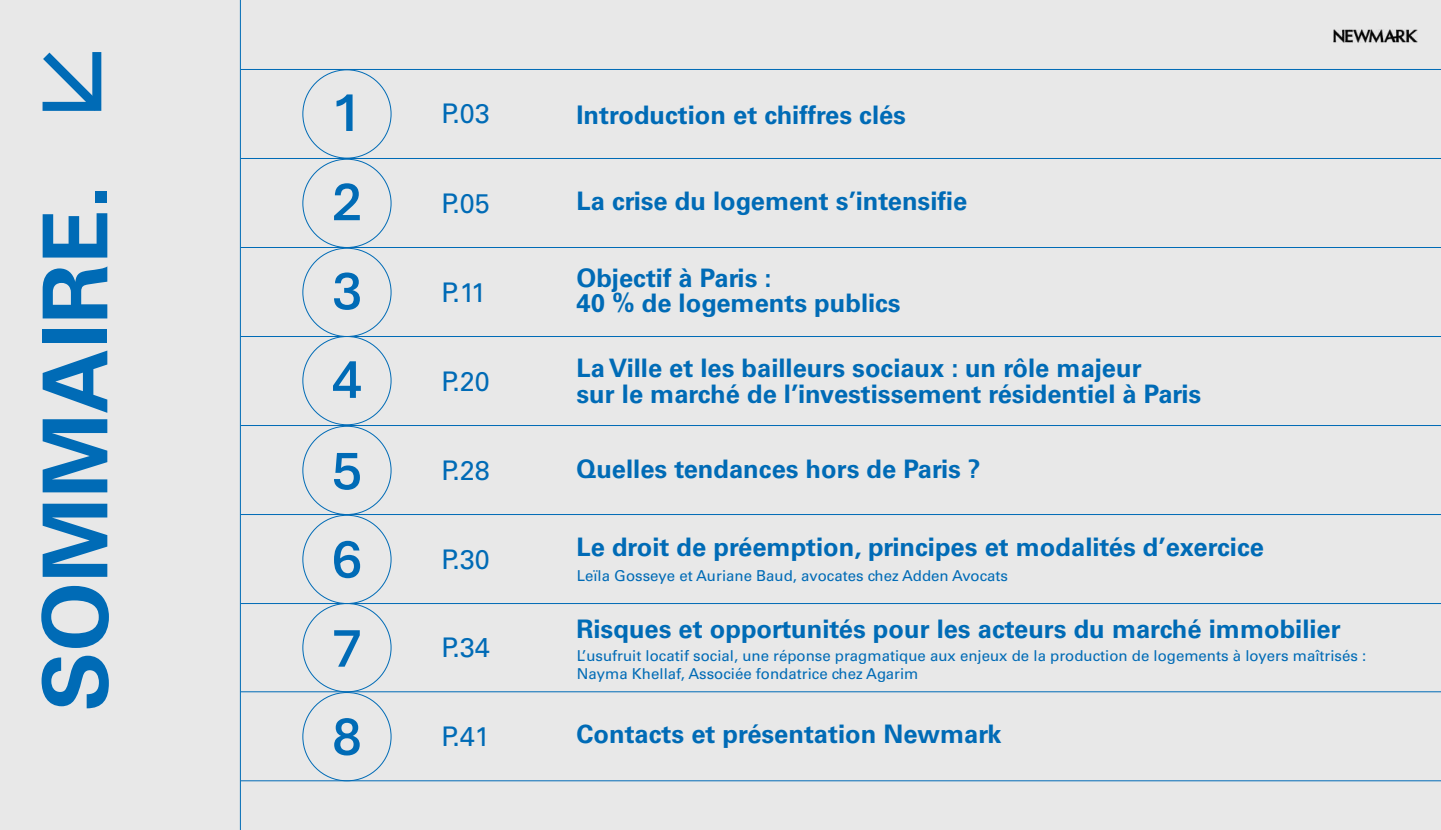
<style>
.page{position:relative;width:1441px;height:830px;background:#fff}
.page>*{position:absolute;margin:0;border:0;box-sizing:border-box;transform-origin:0 0}
.t1{font:700 89.4px "Univers LT Pro 65";color:#006bb6}
.t2{font:600 57px/89.6px "Aptos";color:#006bb6;text-align:justify}
.t3{font:27px "Univers LT Pro 55 Roman";color:#006bb6}
.t4{font:700 25.5px/25.5px "Univers LT Pro 65";color:#006bb6}
.t5{font:15px/18px "Univers LT Pro 55 Roman";color:#006bb6}
</style>
<div class="page">
<div style="left:0;top:0;width:1440px;height:829px;background:#e8e8e8"></div>
<svg style="left:42px;top:52px;width:60px;height:59px"></svg>
<hr style="left:240px;top:0;width:1px;height:829px;background:#006bb6">
<hr style="left:241px;top:69px;width:1199px;height:1px;background:#006bb6">
<hr style="left:241px;top:425px;width:1199px;height:1px;background:#006bb6">
<hr style="left:241px;top:158px;width:1199px;height:1px;background:#006bb6">
<hr style="left:241px;top:514px;width:1199px;height:1px;background:#006bb6">
<hr style="left:241px;top:691px;width:1199px;height:1px;background:#006bb6">
<hr style="left:241px;top:247px;width:1199px;height:1px;background:#006bb6">
<hr style="left:241px;top:603px;width:1199px;height:1px;background:#006bb6">
<hr style="left:241px;top:780px;width:1199px;height:1px;background:#006bb6">
<hr style="left:241px;top:336px;width:1199px;height:1px;background:#006bb6">
<img style="left:1333px;top:29px;width:84px;height:14px">
<h1 class="t1" style="left:13px;top:711px;width:528px;rotate:-90deg">SOMMAIRE.</h1>
<h2 class="t2" style="left:332px;top:65px;width:32px">1<br>2<br>3<br>4<br>5</h2>
<h2 class="t2" style="left:332px;top:511px;width:32px">6</h2>
<h2 class="t2" style="left:332px;top:600px;width:32px">7</h2>
<h2 class="t2" style="left:332px;top:689px;width:32px">8</h2>
<p class="t3" style="left:441px;top:95px;width:50px">P.03</p>
<p class="t3" style="left:441px;top:184px;width:50px">P.05</p>
<p class="t3" style="left:441px;top:274px;width:46px">P.11</p>
<p class="t3" style="left:441px;top:362px;width:50px">P.20</p>
<p class="t3" style="left:441px;top:451px;width:50px">P.28</p>
<p class="t3" style="left:441px;top:540px;width:50px">P.30</p>
<p class="t3" style="left:441px;top:628px;width:50px">P.34</p>
<p class="t3" style="left:441px;top:717px;width:50px">P.41</p>
<p class="t4" style="left:576px;top:100px;width:331px">Introduction et chiffres clés</p>
<p class="t4" style="left:576px;top:186px;width:392px">La crise du logement s’intensifie</p>
<p class="t4" style="left:576px;top:263px;width:325px">Objectif à Paris :<br>40 % de logements publics</p>
<p class="t4" style="left:576px;top:354px;width:626px">La Ville et les bailleurs sociaux : un rôle majeur<br>sur le marché de l’investissement résidentiel à Paris</p>
<p class="t4" style="left:576px;top:454px;width:405px">Quelles tendances hors de Paris ?</p>
<p class="t4" style="left:576px;top:533px;width:688px">Le droit de préemption, principes et modalités d’exercice</p>
<p class="t5" style="left:577px;top:565px;width:432px">Leïla Gosseye et Auriane Baud, avocates chez Adden Avocats</p>
<p class="t4" style="left:576px;top:614px;width:765px">Risques et opportunités pour les acteurs du marché immobilier</p>
<p class="t5" style="left:577px;top:645px;width:790px">L’usufruit locatif social, une réponse pragmatique aux enjeux de la production de logements à loyers maîtrisés :<br>Nayma Khellaf, Associée fondatrice chez Agarim</p>
<p class="t4" style="left:576px;top:719px;width:426px">Contacts et présentation Newmark</p>
</div>
